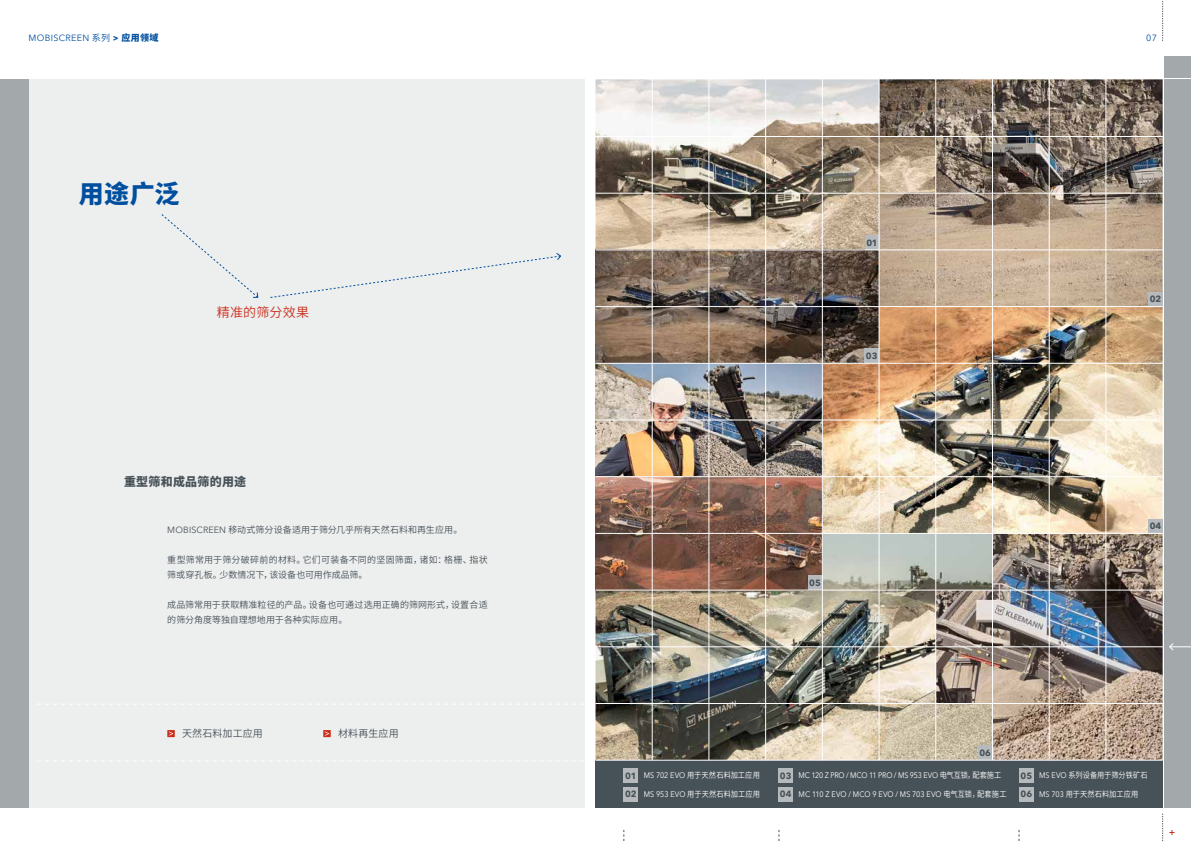
<style>
.page{position:relative;width:1191px;height:842px;background:#fff}
.page>*{position:absolute;margin:0;border:0;box-sizing:border-box;transform-origin:0 0}
.t1{font:800 25px "Source Han Sans CN";color:#004f9f}
.t2{font:13px "Source Han Sans CN";letter-spacing:.015em;color:#cb2f1d}
.t3{font:800 12px "Source Han Sans CN";letter-spacing:.02em;color:#475258}
.t4{font:10px "Source Han Sans CN";letter-spacing:.01em;color:#475258}
.t5{font:9px/15px "Source Han Sans CN";letter-spacing:.01em;color:#475258}
.t6{font:700 9px "Avenir Next LT Pro";color:#475258}
.t7{font:9px "Avenir Next LT Pro";letter-spacing:.035em;color:#004f9f}
.t8{font:8px "Avenir Next LT Pro";letter-spacing:-.01em;color:#fff;scale:.9 1}
.t9{font:8px "Source Han Sans CN";letter-spacing:.01em;color:#fff;scale:.9 1}
.s1{font-family:"Source Han Sans CN"}
.s2{font-weight:700}
.s3{font-family:"Source Han Sans CN";font-weight:800}
.s4{font-family:"Avenir Next LT Pro"}
</style>
<div class="page">
<img style="left:595px;top:79px;width:283px;height:171px">
<img style="left:879px;top:79px;width:283px;height:227px">
<div style="left:1164px;top:79px;width:27px;height:729px;background:#a3a9ab"></div>
<div style="left:0;top:79px;width:584px;height:729px;background:#edeeee"></div>
<div style="left:0;top:79px;width:28px;height:729px;background:#a3a9ab"></div>
<svg style="left:1169px;top:643px;width:22px;height:8px"></svg>
<svg style="left:37px;top:704px;width:547px;height:1px"></svg>
<div style="left:1164px;top:57px;width:27px;height:21px;background:#a3a9ab"></div>
<svg style="left:161px;top:214px;width:97px;height:84px"></svg>
<svg style="left:270px;top:253px;width:291px;height:45px"></svg>
<img style="left:595px;top:251px;width:283px;height:112px">
<img style="left:823px;top:307px;width:339px;height:226px">
<img style="left:595px;top:364px;width:227px;height:169px">
<img style="left:993px;top:534px;width:169px;height:226px">
<img style="left:595px;top:534px;width:397px;height:226px">
<div style="left:865px;top:235px;width:14px;height:15px;background:#b6babc"></div>
<div style="left:1148px;top:292px;width:14px;height:14px;background:#b6babc"></div>
<div style="left:1148px;top:519px;width:14px;height:14px;background:#b6babc"></div>
<div style="left:808px;top:576px;width:14px;height:14px;background:#b6babc"></div>
<div style="left:864px;top:349px;width:14px;height:14px;background:#b6babc"></div>
<div style="left:595px;top:760px;width:567px;height:48px;background:#475258"></div>
<div style="left:978px;top:746px;width:14px;height:14px;background:#b6babc"></div>
<hr style="left:595px;top:760px;width:567px;height:1px;background:#fff">
<hr style="left:652px;top:56px;width:1px;height:704px;background:#fff">
<hr style="left:708px;top:56px;width:1px;height:704px;background:#fff">
<hr style="left:765px;top:56px;width:1px;height:704px;background:#fff">
<hr style="left:822px;top:56px;width:1px;height:704px;background:#fff">
<hr style="left:878px;top:56px;width:1px;height:704px;background:#fff">
<hr style="left:935px;top:56px;width:1px;height:704px;background:#fff">
<hr style="left:992px;top:56px;width:1px;height:704px;background:#fff">
<hr style="left:1049px;top:56px;width:1px;height:704px;background:#fff">
<hr style="left:1105px;top:56px;width:1px;height:704px;background:#fff">
<hr style="left:595px;top:136px;width:567px;height:1px;background:#fff">
<hr style="left:595px;top:193px;width:567px;height:1px;background:#fff">
<hr style="left:595px;top:250px;width:567px;height:1px;background:#fff">
<hr style="left:595px;top:306px;width:567px;height:1px;background:#fff">
<hr style="left:595px;top:363px;width:567px;height:1px;background:#fff">
<hr style="left:595px;top:420px;width:567px;height:1px;background:#fff">
<hr style="left:595px;top:476px;width:567px;height:1px;background:#fff">
<hr style="left:595px;top:590px;width:567px;height:1px;background:#fff">
<hr style="left:595px;top:646px;width:567px;height:1px;background:#fff">
<hr style="left:595px;top:703px;width:567px;height:1px;background:#fff">
<svg style="left:1162px;top:814px;width:1px;height:27px"></svg>
<svg style="left:1169px;top:830px;width:5px;height:5px"></svg>
<svg style="left:1162px;top:1px;width:1px;height:40px"></svg>
<div style="left:624px;top:769px;width:14px;height:14px;background:#b6babc"></div>
<div style="left:778px;top:769px;width:15px;height:14px;background:#b6babc"></div>
<div style="left:1019px;top:769px;width:14px;height:14px;background:#b6babc"></div>
<div style="left:624px;top:787px;width:14px;height:14px;background:#b6babc"></div>
<div style="left:778px;top:787px;width:15px;height:14px;background:#b6babc"></div>
<div style="left:1019px;top:787px;width:14px;height:14px;background:#b6babc"></div>
<div style="left:167px;top:730px;width:8px;height:7px;background:#cb2f1d"></div>
<svg style="left:169px;top:731px;width:4px;height:5px"></svg>
<div style="left:323px;top:730px;width:8px;height:7px;background:#cb2f1d"></div>
<svg style="left:325px;top:731px;width:4px;height:5px"></svg>
<p class="t7" style="left:28px;top:32px;width:132px">MOBISCREEN <span class="s1">系列</span> <span class="s2">&gt;</span> <span class="s3">应用领域</span></p>
<h1 class="t1" style="left:79px;top:180px;width:102px">用途广泛</h1>
<h2 class="t2" style="left:217px;top:305px;width:94px">精准的筛分效果</h2>
<h3 class="t3" style="left:124px;top:475px;width:124px">重型筛和成品筛的用途</h3>
<p class="t5" style="left:167px;top:522px;width:296px"><span class="s4">MOBISCREEN</span> 移动式筛分设备适用于筛分几乎所有天然石料和再生应用。</p>
<p class="t5" style="left:167px;top:552px;width:322px">重型筛常用于筛分破碎前的材料。它们可装备不同的坚固筛面，诸如：格栅、指状筛或穿孔板。少数情况下，该设备也可用作成品筛。</p>
<p class="t5" style="left:167px;top:597px;width:322px">成品筛常用于获取精准粒径的产品。设备也可通过选用正确的筛网形式，设置合适的筛分角度等独自理想地用于各种实际应用。</p>
<p class="t4" style="left:182px;top:728px;width:82px">天然石料加工应用</p>
<p class="t4" style="left:338px;top:728px;width:62px">材料再生应用</p>
<p class="t6" style="left:866px;top:237px;width:13px">01</p>
<p class="t6" style="left:866px;top:351px;width:13px">03</p>
<p class="t6" style="left:809px;top:577px;width:13px">05</p>
<p class="t6" style="left:979px;top:747px;width:13px">06</p>
<p class="t7" style="left:1146px;top:32px;width:12px">07</p>
<p class="t6" style="left:1149px;top:294px;width:13px">02</p>
<p class="t6" style="left:1149px;top:521px;width:13px">04</p>
<p class="t9" style="left:643px;top:771px;width:131px"><span class="s4">MS 702 EVO</span> 用于天然石料加工应用</p>
<p class="t8" style="left:798px;top:771px;width:227px">MC 120 Z PRO / MCO 11 PRO / MS 953 EVO <span class="s1">电气互锁，配套施工</span></p>
<p class="t9" style="left:1039px;top:771px;width:122px"><span class="s4">MS EVO</span> 系列设备用于筛分铁矿石</p>
<p class="t9" style="left:643px;top:789px;width:131px"><span class="s4">MS 953 EVO</span> 用于天然石料加工应用</p>
<p class="t8" style="left:798px;top:789px;width:233px">MC 110 Z EVO / MCO 9 EVO / MS 703 EVO <span class="s1">电气互锁，配套施工</span></p>
<p class="t9" style="left:1039px;top:789px;width:112px"><span class="s4">MS 703</span> 用于天然石料加工应用</p>
<p class="t6" style="left:625px;top:770px;width:13px">01</p>
<p class="t6" style="left:780px;top:770px;width:13px">03</p>
<p class="t6" style="left:1020px;top:770px;width:13px">05</p>
<p class="t6" style="left:625px;top:789px;width:13px">02</p>
<p class="t6" style="left:780px;top:789px;width:13px">04</p>
<p class="t6" style="left:1020px;top:789px;width:13px">06</p>
</div>
